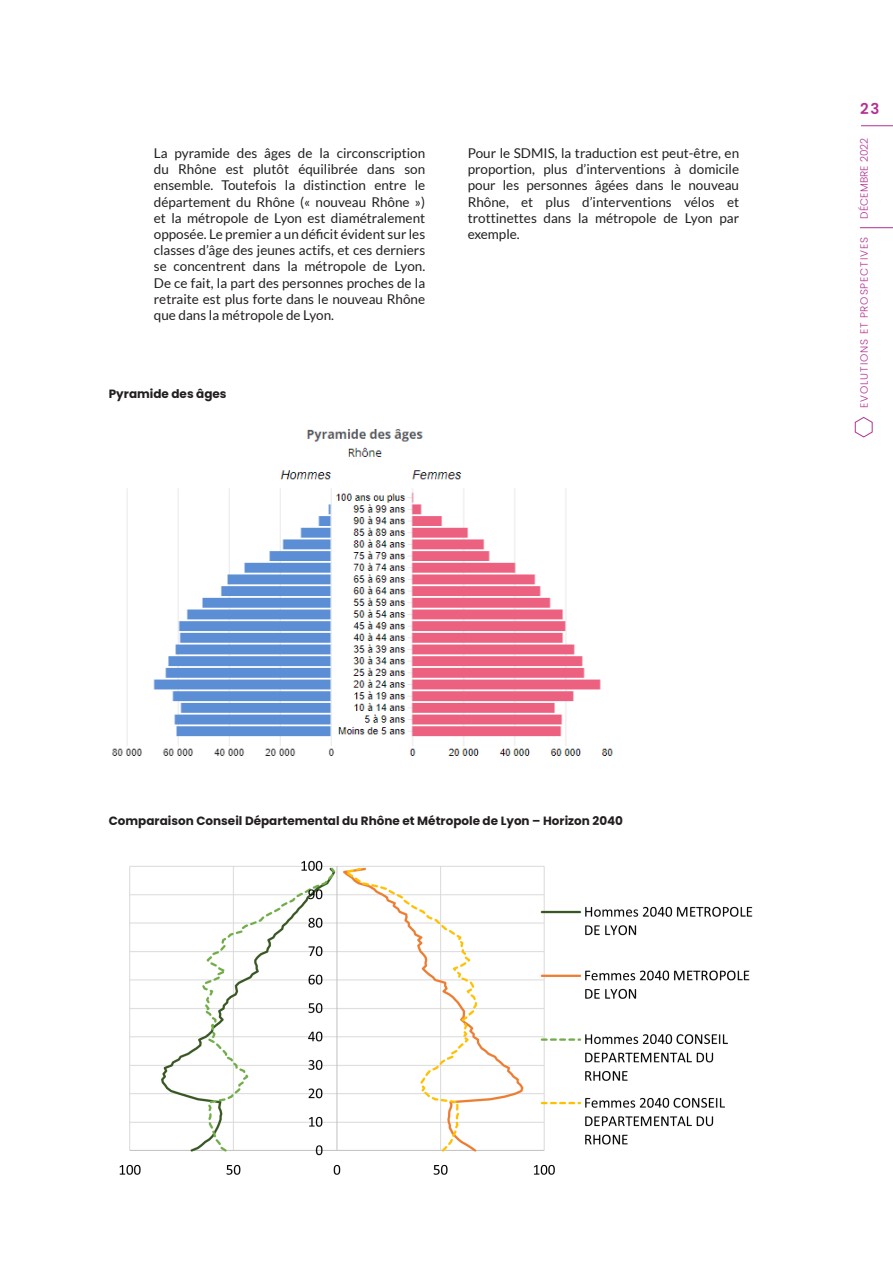
<style>
.page{position:relative;width:893px;height:1263px;background:#fff}
.page>*{position:absolute;margin:0;border:0;box-sizing:border-box;transform-origin:0 0}
.t1{font:600 15px "Poppins";color:#b33193}
.NOTE_BAS_DE_PAGE_AVE{font:13.5px/16.2px "Lato";color:#231f20;text-align:justify}
.NOTE_BAS_DE_PAGE_AVE-2{font:700 12px "Poppins";color:#231f20}
.t2{font:300 10.5px "Poppins";letter-spacing:.08em;color:#b33193}
.t3{font:300 10.5px "Poppins";letter-spacing:.01em;color:#b33193}
</style>
<div class="page">
<img style="left:112px;top:429px;width:501px;height:327px">
<img style="left:119px;top:860px;width:634px;height:315px">
<svg style="left:854px;top:417px;width:19px;height:21px"></svg>
<hr style="left:860px;top:227px;width:33px;height:1px;background:#b33193">
<hr style="left:861px;top:125px;width:32px;height:1px;background:#b33193">
<p class="NOTE_BAS_DE_PAGE_AVE" style="left:154px;top:145px;width:273px">La pyramide des âges de la circonscription du Rhône est plutôt équilibrée dans son ensemble. Toutefois la distinction entre le département du Rhône (« nouveau Rhône ») et la métropole de Lyon est diamétralement opposée. Le premier a un déficit évident sur les classes d’âge des jeunes actifs, et ces derniers se concentrent dans la métropole de Lyon.<br>De ce fait, la part des personnes proches de la retraite est plus forte dans le nouveau Rhône que dans la métropole de Lyon.</p>
<p class="NOTE_BAS_DE_PAGE_AVE" style="left:468px;top:145px;width:273px">Pour le SDMIS, la traduction est peut-être, en proportion, plus d’interventions à domicile pour les personnes âgées dans le nouveau Rhône, et plus d’interventions vélos et trottinettes dans la métropole de Lyon par exemple.</p>
<p class="NOTE_BAS_DE_PAGE_AVE-2" style="left:109px;top:387px;width:119px">Pyramide des âges</p>
<p class="t1" style="left:860px;top:100px;width:21px">23</p>
<p class="t3" style="left:858px;top:219px;width:83px;rotate:-90deg">DÉCEMBRE 2022</p>
<p class="t2" style="left:858px;top:408px;width:172px;rotate:-90deg">EVOLUTIONS ET PROSPECTIVES</p>
<p class="NOTE_BAS_DE_PAGE_AVE-2" style="left:109px;top:814px;width:516px">Comparaison Conseil Départemental du Rhône et Métropole de Lyon – Horizon 2040</p>
</div>
